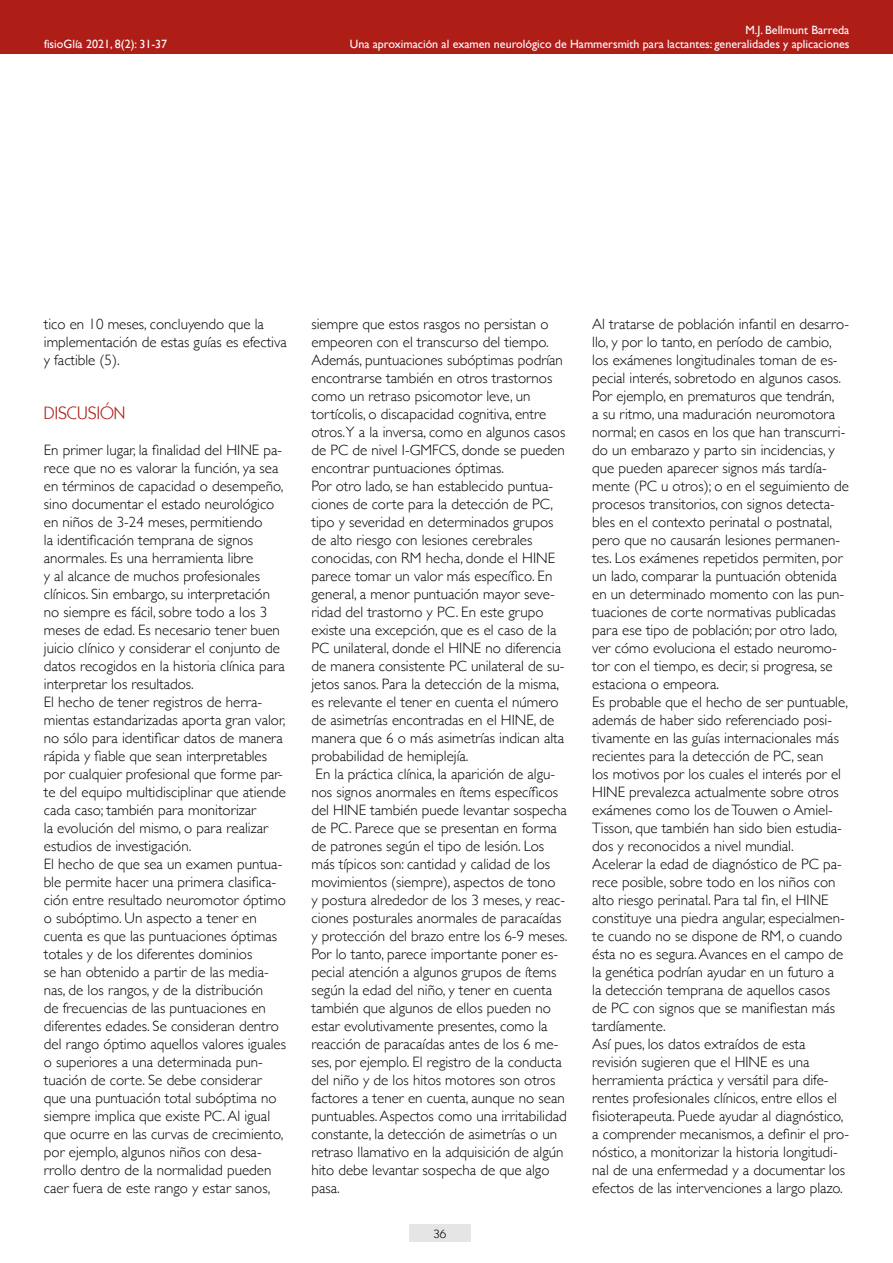
<style>
.page{position:relative;width:893px;height:1263px;background:#fff}
.page>*{position:absolute;margin:0;border:0;box-sizing:border-box;transform-origin:0 0}
.t1{font:18px "Kabel IT Cby BT";color:#af1d17}
.t2{font:300 15px/18px "Gill Sans";color:#000}
.t3{font:12px "Gill Sans";color:#fff}
.t4{font:12px "Kabel IT Cby BT";color:#000}
</style>
<div class="page">
<div style="left:409px;top:1224px;width:62px;height:18px;background:#e5e5e5"></div>
<div style="left:0;top:0;width:892px;height:53px;background:#af1d17"></div>
<p class="t3" style="left:745px;top:23px;width:106px">M.J. Bellmunt Barreda</p>
<p class="t3" style="left:44px;top:37px;width:125px">fisioGlía 2021, 8(2): 31-37</p>
<p class="t3" style="left:350px;top:37px;width:501px">Una aproximación al examen neurológico de Hammersmith para lactantes: generalidades y aplicaciones</p>
<p class="t2" style="left:44px;top:315px;width:244px">tico en 10 meses, concluyendo que la implementación de estas guías es efectiva y factible (5).</p>
<p class="t1" style="left:44px;top:402px;width:83px">DISCUSIÓN</p>
<p class="t2" style="left:44px;top:441px;width:244px">En primer lugar, la finalidad del HINE pa&shy;rece que no es valorar la función, ya sea en términos de capacidad o desempeño, sino documentar el estado neurológico en niños de 3-24 meses, permitiendo<br>la identificación temprana de signos anormales. Es una herramienta libre<br>y al alcance de muchos profesionales clínicos. Sin embargo, su interpretación no siempre es fácil, sobre todo a los 3 meses de edad. Es necesario tener buen juicio clínico y considerar el conjunto de datos recogidos en la historia clínica para interpretar los resultados.<br>El hecho de tener registros de herra&shy;mientas estandarizadas aporta gran valor, no sólo para identificar datos de manera rápida y fiable que sean interpretables por cualquier profesional que forme par&shy;te del equipo multidisciplinar que atiende cada caso; también para monitorizar<br>la evolución del mismo, o para realizar estudios de investigación.<br>El hecho de que sea un examen puntua&shy;ble permite hacer una primera clasifica&shy;ción entre resultado neuromotor óptimo o subóptimo. Un aspecto a tener en cuenta es que las puntuaciones óptimas totales y de los diferentes dominios<br>se han obtenido a partir de las media&shy;nas, de los rangos, y de la distribución<br>de frecuencias de las puntuaciones en diferentes edades. Se consideran dentro del rango óptimo aquellos valores iguales o superiores a una determinada pun&shy;tuación de corte. Se debe considerar que una puntuación total subóptima no siempre implica que existe PC. Al igual que ocurre en las curvas de crecimiento, por ejemplo, algunos niños con desa&shy;rrollo dentro de la normalidad pueden caer fuera de este rango y estar sanos,</p>
<p class="t2" style="left:311px;top:315px;width:258px">siempre que estos rasgos no persistan o empeoren con el transcurso del tiempo.<br>Además, puntuaciones subóptimas podrían encontrarse también en otros trastornos como un retraso psicomotor leve, un tortícolis, o discapacidad cognitiva, entre otros.Y a la inversa, como en algunos casos de PC de nivel I-GMFCS, donde se pueden encontrar puntuaciones óptimas.<br>Por otro lado, se han establecido puntua&shy;ciones de corte para la detección de PC, tipo y severidad en determinados grupos de alto riesgo con lesiones cerebrales conocidas, con RM hecha, donde el HINE parece tomar un valor más específico. En general, a menor puntuación mayor seve&shy;ridad del trastorno y PC. En este grupo existe una excepción, que es el caso de la PC unilateral, donde el HINE no diferencia de manera consistente PC unilateral de su&shy;jetos sanos. Para la detección de la misma, es relevante el tener en cuenta el número de asimetrías encontradas en el HINE, de manera que 6 o más asimetrías indican alta probabilidad de hemiplejía.<br>En la práctica clínica, la aparición de algu&shy;nos signos anormales en ítems específicos del HINE también puede levantar sospecha de PC. Parece que se presentan en forma de patrones según el tipo de lesión. Los más típicos son: cantidad y calidad de los movimientos (siempre), aspectos de tono<br>y postura alrededor de los 3 meses, y reac&shy;ciones posturales anormales de paracaídas y protección del brazo entre los 6-9 meses.<br>Por lo tanto, parece importante poner es&shy;pecial atención a algunos grupos de ítems según la edad del niño, y tener en cuenta también que algunos de ellos pueden no estar evolutivamente presentes, como la reacción de paracaídas antes de los 6 me&shy;ses, por ejemplo. El registro de la conducta del niño y de los hitos motores son otros factores a tener en cuenta, aunque no sean puntuables. Aspectos como una irritabilidad constante, la detección de asimetrías o un retraso llamativo en la adquisición de algún hito debe levantar sospecha de que algo pasa.</p>
<p class="t2" style="left:592px;top:315px;width:258px">Al tratarse de población infantil en desarro&shy;llo, y por lo tanto, en período de cambio, los exámenes longitudinales toman de es&shy;pecial interés, sobretodo en algunos casos.<br>Por ejemplo, en prematuros que tendrán,<br>a su ritmo, una maduración neuromotora normal; en casos en los que han transcurri&shy;do un embarazo y parto sin incidencias, y que pueden aparecer signos más tardía&shy;mente (PC u otros); o en el seguimiento de procesos transitorios, con signos detecta&shy;bles en el contexto perinatal o postnatal, pero que no causarán lesiones permanen&shy;tes. Los exámenes repetidos permiten, por un lado, comparar la puntuación obtenida en un determinado momento con las pun&shy;tuaciones de corte normativas publicadas para ese tipo de población; por otro lado, ver cómo evoluciona el estado neuromo&shy;tor con el tiempo, es decir, si progresa, se estaciona o empeora.<br>Es probable que el hecho de ser puntuable, además de haber sido referenciado posi&shy;tivamente en las guías internacionales más recientes para la detección de PC, sean<br>los motivos por los cuales el interés por el HINE prevalezca actualmente sobre otros exámenes como los de Touwen o Amiel-Tisson, que también han sido bien estudia&shy;dos y reconocidos a nivel mundial.<br>Acelerar la edad de diagnóstico de PC pa&shy;rece posible, sobre todo en los niños con alto riesgo perinatal. Para tal fin, el HINE constituye una piedra angular, especialmen&shy;te cuando no se dispone de RM, o cuando ésta no es segura. Avances en el campo de la genética podrían ayudar en un futuro a<br>la detección temprana de aquellos casos<br>de PC con signos que se manifiestan más tardíamente.<br>Así pues, los datos extraídos de esta revisión sugieren que el HINE es una herramienta práctica y versátil para dife&shy;rentes profesionales clínicos, entre ellos el fisioterapeuta. Puede ayudar al diagnóstico, a comprender mecanismos, a definir el pro&shy;nóstico, a monitorizar la historia longitudi&shy;nal de una enfermedad y a documentar los efectos de las intervenciones a largo plazo.</p>
<p class="t4" style="left:433px;top:1226px;width:14px">36</p>
</div>
